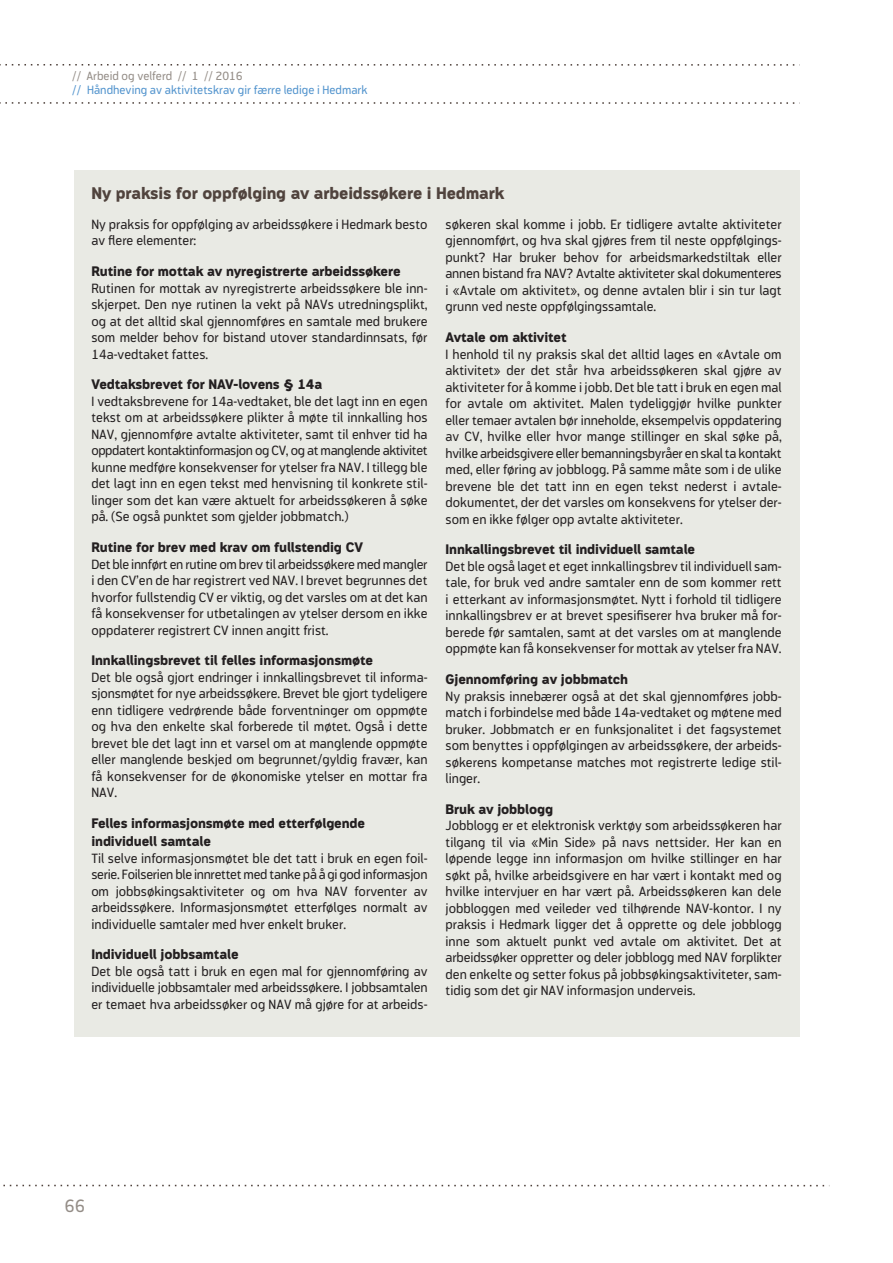
<style>
.page{position:relative;width:893px;height:1263px;background:#fff}
.page>*{position:absolute;margin:0;border:0;box-sizing:border-box;transform-origin:0 0}
.t1{font:18px "Modus";color:#948d87}
.t2{font:800 16.5px "Modus";letter-spacing:-.01em;color:#50433d}
.t3{font:13.5px/16.5px "Modus";color:#231f20;text-align:justify}
.t4{font:800 13.5px/18px "Modus";letter-spacing:-.01em;color:#231f20}
.t5{font:12px "Modus";color:#5193cd}
.t6{font:12px "Modus";color:#948d87}
</style>
<div class="page">
<svg style="left:0;top:64px;width:795px;height:2px"></svg>
<svg style="left:0;top:102px;width:795px;height:2px"></svg>
<svg style="left:3px;top:1185px;width:822px;height:1px"></svg>
<div style="left:74px;top:170px;width:725px;height:866px;background:#e9eae4"></div>
<p class="t6" style="left:72px;top:69px;width:172px">// Arbeid og velferd // 1 // 2016</p>
<p class="t5" style="left:72px;top:83px;width:297px">// Håndheving av aktivitetskrav gir færre ledige i Hedmark</p>
<p class="t2" style="left:91px;top:184px;width:414px">Ny praksis for oppfølging av arbeidssøkere i Hedmark</p>
<p class="t3" style="left:91px;top:216px;width:338px">Ny praksis for oppfølging av arbeidssøkere i Hedmark besto av flere elementer:</p>
<p class="t4" style="left:91px;top:262px;width:311px">Rutine for mottak av nyregistrerte arbeidssøkere</p>
<p class="t3" style="left:91px;top:280px;width:338px">Rutinen for mottak av nyregistrerte arbeidssøkere ble inn&shy;skjerpet. Den nye rutinen la vekt på NAVs utredningsplikt, og at det alltid skal gjennomføres en samtale med brukere som melder behov for bistand utover standardinnsats, før 14a-vedtaket fattes.</p>
<p class="t4" style="left:91px;top:376px;width:232px">Vedtaksbrevet for NAV-lovens § 14a</p>
<p class="t3" style="left:91px;top:393px;width:338px">I vedtaksbrevene for 14a-vedtaket, ble det lagt inn en egen tekst om at arbeidssøkere plikter å møte til innkalling hos NAV, gjennomføre avtalte aktiviteter, samt til enhver tid ha oppdatert kontaktinformasjon og CV, og at manglende aktivitet kunne medføre konsekvenser for ytelser fra NAV. I tillegg ble det lagt inn en egen tekst med henvisning til konkrete stil&shy;linger som det kan være aktuelt for arbeidssøkeren å søke på. (Se også punktet som gjelder jobbmatch.)</p>
<p class="t4" style="left:91px;top:538px;width:273px">Rutine for brev med krav om fullstendig CV</p>
<p class="t3" style="left:91px;top:556px;width:338px">Det ble innført en rutine om brev til arbeidssøkere med mangler i den CV’en de har registrert ved NAV. I brevet begrunnes det hvorfor fullstendig CV er viktig, og det varsles om at det kan få konsekvenser for utbetalingen av ytelser dersom en ikke oppdaterer registrert CV innen angitt frist.</p>
<p class="t4" style="left:91px;top:652px;width:283px">Innkallingsbrevet til felles informasjonsmøte</p>
<p class="t3" style="left:91px;top:669px;width:338px">Det ble også gjort endringer i innkallingsbrevet til informa&shy;sjonsmøtet for nye arbeidssøkere. Brevet ble gjort tydeligere enn tidligere vedrørende både forventninger om oppmøte og hva den enkelte skal forberede til møtet. Også i dette brevet ble det lagt inn et varsel om at manglende oppmøte eller manglende beskjed om begrunnet/gyldig fravær, kan få konsekvenser for de økonomiske ytelser en mottar fra NAV.</p>
<p class="t4" style="left:91px;top:814px;width:275px">Felles informasjonsmøte med etterfølgende individuell samtale</p>
<p class="t3" style="left:91px;top:850px;width:338px">Til selve informasjonsmøtet ble det tatt i bruk en egen foil&shy;serie. Foilserien ble innrettet med tanke på å gi god informasjon om jobbsøkingsaktiviteter og om hva NAV forventer av arbeidssøkere. Informasjonsmøtet etterfølges normalt av individuelle samtaler med hver enkelt bruker.</p>
<p class="t4" style="left:91px;top:946px;width:149px">Individuell jobbsamtale</p>
<p class="t3" style="left:91px;top:963px;width:338px">Det ble også tatt i bruk en egen mal for gjennomføring av individuelle jobbsamtaler med arbeidssøkere. I jobbsamtalen er temaet hva arbeidssøker og NAV må gjøre for at arbeids-</p>
<p class="t3" style="left:446px;top:216px;width:338px">søkeren skal komme i jobb. Er tidligere avtalte aktiviteter gjennomført, og hva skal gjøres frem til neste oppfølgings&shy;punkt? Har bruker behov for arbeidsmarkedstiltak eller annen bistand fra NAV? Avtalte aktiviteter skal dokumenteres i «Avtale om aktivitet», og denne avtalen blir i sin tur lagt grunn ved neste oppfølgingssamtale.</p>
<p class="t4" style="left:446px;top:328px;width:123px">Avtale om aktivitet</p>
<p class="t3" style="left:446px;top:346px;width:338px">I henhold til ny praksis skal det alltid lages en «Avtale om aktivitet» der det står hva arbeidssøkeren skal gjøre av aktiviteter for å komme i jobb. Det ble tatt i bruk en egen mal for avtale om aktivitet. Malen tydeliggjør hvilke punkter eller temaer avtalen bør inneholde, eksempelvis oppdatering av CV, hvilke eller hvor mange stillinger en skal søke på, hvilke arbeidsgivere eller bemanningsbyråer en skal ta kontakt med, eller føring av jobblogg. På samme måte som i de ulike brevene ble det tatt inn en egen tekst nederst i avtale&shy;dokumentet, der det varsles om konsekvens for ytelser der&shy;som en ikke følger opp avtalte aktiviteter.</p>
<p class="t4" style="left:446px;top:541px;width:251px">Innkallingsbrevet til individuell samtale</p>
<p class="t3" style="left:446px;top:558px;width:338px">Det ble også laget et eget innkallingsbrev til individuell sam&shy;tale, for bruk ved andre samtaler enn de som kommer rett i etterkant av informasjonsmøtet. Nytt i forhold til tidligere innkallingsbrev er at brevet spesifiserer hva bruker må for&shy;berede før samtalen, samt at det varsles om at manglende oppmøte kan få konsekvenser for mottak av ytelser fra NAV.</p>
<p class="t4" style="left:446px;top:670px;width:184px">Gjennomføring av jobbmatch</p>
<p class="t3" style="left:446px;top:688px;width:338px">Ny praksis innebærer også at det skal gjennomføres jobb&shy;match i forbindelse med både 14a-vedtaket og møtene med bruker. Jobbmatch er en funksjonalitet i det fagsystemet som benyttes i oppfølgingen av arbeidssøkere, der arbeids&shy;søkerens kompetanse matches mot registrerte ledige stil&shy;linger.</p>
<p class="t4" style="left:446px;top:800px;width:109px">Bruk av jobblogg</p>
<p class="t3" style="left:446px;top:817px;width:338px">Jobblogg er et elektronisk verktøy som arbeidssøkeren har tilgang til via «Min Side» på navs nettsider. Her kan en løpende legge inn informasjon om hvilke stillinger en har søkt på, hvilke arbeidsgivere en har vært i kontakt med og hvilke intervjuer en har vært på. Arbeidssøkeren kan dele jobbloggen med veileder ved tilhørende NAV-kontor. I ny praksis i Hedmark ligger det å opprette og dele jobblogg inne som aktuelt punkt ved avtale om aktivitet. Det at arbeidssøker oppretter og deler jobblogg med NAV forplikter den enkelte og setter fokus på jobbsøkingsaktiviteter, sam&shy;tidig som det gir NAV informasjon underveis.</p>
<h1 class="t1" style="left:65px;top:1195px;width:22px">66</h1>
</div>
